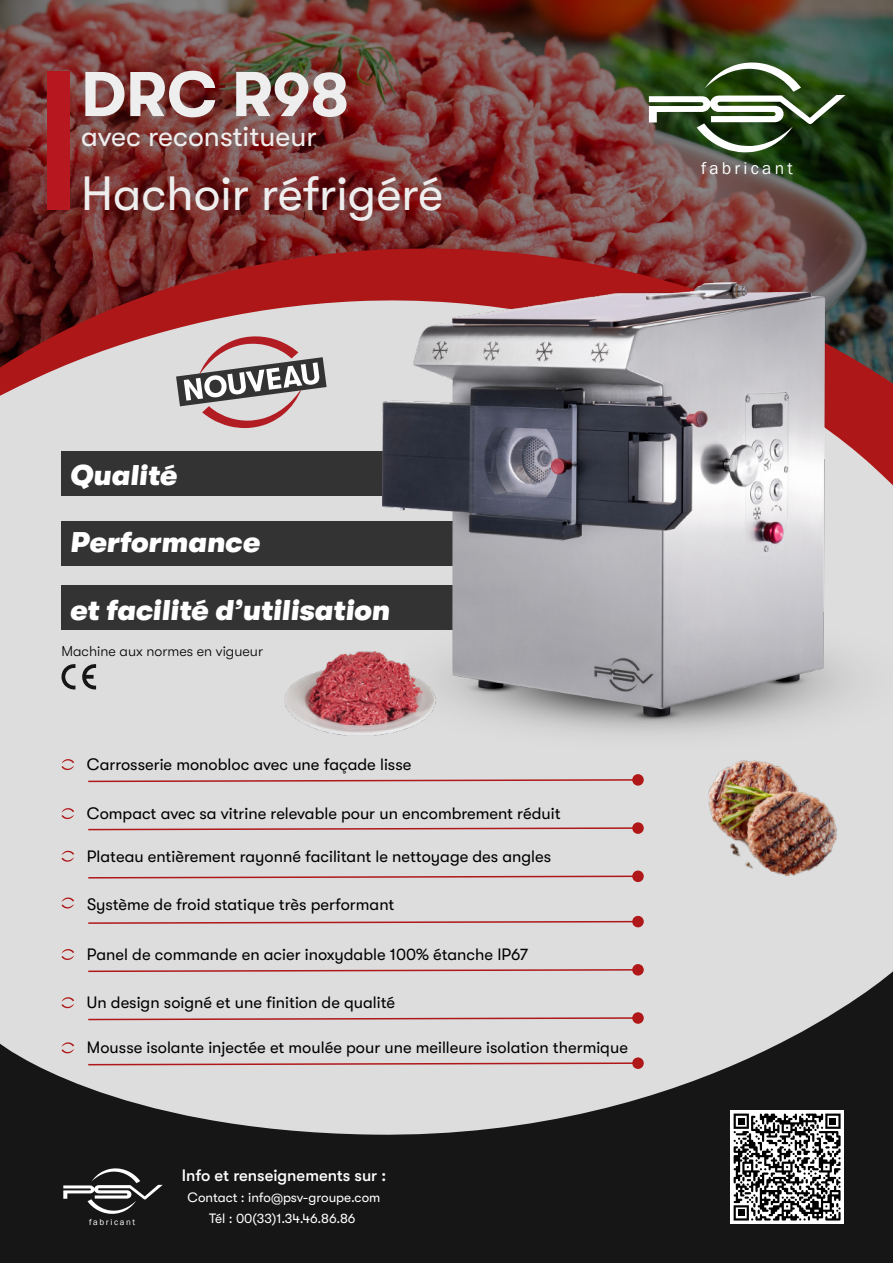
<style>
.page{position:relative;width:893px;height:1263px;background:#fff}
.page>*{position:absolute;margin:0;border:0;box-sizing:border-box;transform-origin:0 0}
.t1{font:700 63px "GT Walsheim Pro";color:#eee}
.t2{font:48px "GT Walsheim Pro";color:#eee}
.t3{font:italic 900 28.5px "GT Walsheim Pro";color:#fff}
.t4{font:28.5px "GT Walsheim Pro";color:#eee}
.t5{font:17.4px "Franklin Gothic";letter-spacing:.185em;color:#fff}
.t6{font:16.5px "GT Walsheim Pro";color:#000}
.t7{font:500 16.5px "GT Walsheim Pro";color:#fff}
.t8{font:300 14.4px "GT Walsheim Pro";color:#000}
.t9{font:13.5px/21px "GT Walsheim Pro";color:#fff;text-align:center}
.t10{font:8.85px "Franklin Gothic";letter-spacing:.185em;color:#fff}
</style>
<div class="page">
<div style="left:0;top:735px;width:893px;height:410px;background:#ddd"></div>
<div style="left:0;top:0;width:893px;height:751px;background:#ddd"></div>
<img style="left:0;top:0;width:893px;height:248px">
<svg style="left:0;top:248px;width:893px;height:148px"></svg>
<svg style="left:61px;top:808px;width:13px;height:11px"></svg>
<svg style="left:88px;top:827px;width:545px;height:4px"></svg>
<div style="left:632px;top:822px;width:12px;height:12px;background:#b01718;border-radius:50%"></div>
<svg style="left:61px;top:850px;width:13px;height:12px"></svg>
<svg style="left:88px;top:875px;width:545px;height:4px"></svg>
<div style="left:632px;top:870px;width:12px;height:12px;background:#b01718;border-radius:50%"></div>
<svg style="left:61px;top:897px;width:13px;height:12px"></svg>
<svg style="left:88px;top:920px;width:544px;height:4px"></svg>
<div style="left:632px;top:916px;width:12px;height:11px;background:#b01718;border-radius:50%"></div>
<svg style="left:61px;top:759px;width:13px;height:11px"></svg>
<svg style="left:88px;top:779px;width:545px;height:4px"></svg>
<div style="left:632px;top:774px;width:12px;height:12px;background:#b01718;border-radius:50%"></div>
<svg style="left:61px;top:949px;width:13px;height:11px"></svg>
<svg style="left:88px;top:969px;width:544px;height:2px"></svg>
<div style="left:632px;top:964px;width:12px;height:11px;background:#b01718;border-radius:50%"></div>
<svg style="left:649px;top:62px;width:196px;height:90px;background:#566c4b"></svg>
<div style="left:48px;top:72px;width:22px;height:138px;background:#b71820"></div>
<svg style="left:82px;top:664px;width:14px;height:26px"></svg>
<svg style="left:61px;top:664px;width:14px;height:26px"></svg>
<div style="left:61px;top:451px;width:415px;height:45px;background:#333"></div>
<div style="left:61px;top:521px;width:415px;height:45px;background:#333"></div>
<div style="left:61px;top:585px;width:415px;height:45px;background:#333"></div>
<svg style="left:0;top:971px;width:893px;height:292px;fill:#161616"></svg>
<svg style="left:63px;top:1168px;width:100px;height:46px;background:#474747"></svg>
<img style="left:382px;top:282px;width:511px;height:451px">
<img style="left:285px;top:633px;width:159px;height:103px">
<img style="left:708px;top:760px;width:129px;height:116px">
<svg style="left:176px;top:336px;width:151px;height:92px"></svg>
<div style="left:730px;top:1110px;width:114px;height:114px;background:#fff"></div>
<svg style="left:734px;top:1113px;width:107px;height:107px"></svg>
<div style="left:738px;top:1209px;width:6px;height:7px;background:#000"></div>
<h1 class="t1" style="left:81px;top:59px;width:269px">DRC R98</h1>
<h3 class="t4" style="left:81px;top:120px;width:237px">avec reconstitueur</h3>
<h2 class="t2" style="left:81px;top:167px;width:363px">Hachoir réfrigéré</h2>
<p class="t5" style="left:701px;top:157px;width:93px">fabricant</p>
<h3 class="t3" style="left:70px;top:459px;width:108px">Qualité</h3>
<h3 class="t3" style="left:70px;top:526px;width:191px">Performance</h3>
<h3 class="t3" style="left:70px;top:594px;width:321px">et facilité d’utilisation</h3>
<p class="t8" style="left:61px;top:643px;width:203px">Machine aux normes en vigueur</p>
<p class="t6" style="left:87px;top:755px;width:326px">Carrosserie monobloc avec une façade lisse</p>
<p class="t6" style="left:87px;top:804px;width:475px">Compact avec sa vitrine relevable pour un encombrement réduit</p>
<p class="t6" style="left:87px;top:847px;width:466px">Plateau entièrement rayonné facilitant le nettoyage des angles</p>
<p class="t6" style="left:87px;top:895px;width:309px">Système de froid statique très performant</p>
<p class="t6" style="left:87px;top:945px;width:443px">Panel de commande en acier inoxydable 100% étanche IP67</p>
<p class="t6" style="left:87px;top:993px;width:310px">Un design soigné et une finition de qualité</p>
<p class="t6" style="left:87px;top:1038px;width:542px">Mousse isolante injectée et moulée pour une meilleure isolation thermique</p>
<p class="t10" style="left:89px;top:1216px;width:48px">fabricant</p>
<p class="t7" style="left:182px;top:1165px;width:206px">Info et renseignements sur :</p>
<p class="t9" style="left:188px;top:1186px;width:194px">Contact : info@psv-groupe.com<br>Tél : 00(33)1.34.46.86.86</p>
</div>
